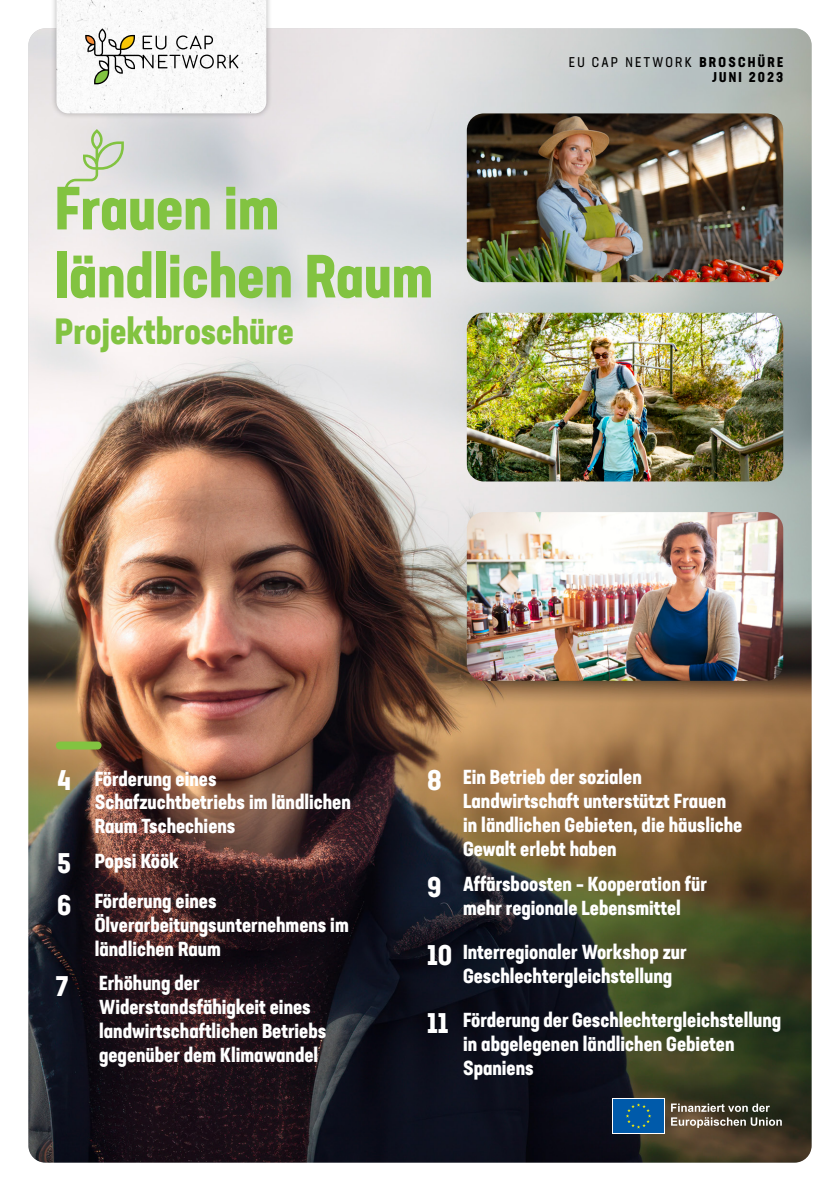
<style>
.page{position:relative;width:840px;height:1191px;background:#fff}
.page>*{position:absolute;margin:0;border:0;box-sizing:border-box;transform-origin:0 0}
.t1{font:700 condensed 60px/68px "Neusa Next Std";color:#82c341}
.t2{font:700 condensed 36px "Neusa Next Std";color:#82c341}
.t3{font:700 condensed 20px/24px "Neusa Next Std";color:#fff}
.t4{font:700 condensed 14px/15px "Neusa Next Std";letter-spacing:.155em;color:#000;text-align:right}
.s1{font-weight:400}
.s2{font-size:28px}
</style>
<div class="page">
<img style="left:28px;top:28px;width:783px;height:1134px">
<div style="left:50px;top:0;width:222px;height:120px;background:#000;opacity:.3"></div>
<svg style="left:56px;top:0;width:210px;height:113px"></svg>
<svg style="left:64px;top:129px;width:60px;height:62px;background:#d7decb"></svg>
<div style="left:60px;top:741px;width:37px;height:8px;background:#82c341"></div>
<img style="left:466px;top:313px;width:316px;height:168px">
<img style="left:466px;top:512px;width:316px;height:169px">
<img style="left:466px;top:113px;width:316px;height:169px">
<svg style="left:612px;top:1098px;width:52px;height:35px"></svg>
<div style="left:613px;top:1099px;width:50px;height:33px;background:#005aaa"></div>
<svg style="left:626px;top:1103px;width:25px;height:25px"></svg>
<svg style="left:670px;top:1103px;width:111px;height:25px;background:#6d6758"></svg>
<h1 class="t1" style="left:55px;top:173px;width:379px">Frauen im ländlichen Raum</h1>
<h2 class="t2" style="left:55px;top:308px;width:240px">Projektbroschüre</h2>
<p class="t4" style="left:568px;top:54px;width:216px"><span class="s1">EU CAP NETWORK</span> BROSCHÜRE<br>JUNI 2023</p>
<p class="t3" style="left:95px;top:766px;width:257px;text-indent:-38px"><span class="s2">4</span> Förderung eines<br>Schafzuchtbetriebs im ländlichen<br>Raum Tschechiens</p>
<p class="t3" style="left:57px;top:848px;width:123px"><span class="s2">5</span> Popsi Köök</p>
<p class="t3" style="left:95px;top:889px;width:255px;text-indent:-38px"><span class="s2">6</span> Förderung eines<br>Ölverarbeitungsunternehmens im ländlichen Raum</p>
<p class="t3" style="left:99px;top:970px;width:228px;text-indent:-43px"><span class="s2">7</span> Erhöhung der<br>Widerstandsfähigkeit eines landwirtschaftlichen Betriebs gegenüber dem Klimawandel</p>
<p class="t3" style="left:463px;top:765px;width:280px;text-indent:-36px"><span class="s2">8</span> Ein Betrieb der sozialen<br>Landwirtschaft unterstützt Frauen in ländlichen Gebieten, die häusliche<br>Gewalt erlebt haben</p>
<p class="t3" style="left:427px;top:871px;width:281px;text-align:center"><span class="s2">9</span> Affärsboosten – Kooperation für mehr regionale Lebensmittel</p>
<p class="t3" style="left:463px;top:939px;width:225px;text-indent:-36px"><span class="s2">10</span> Interregionaler Workshop zur<br>Geschlechtergleichstellung</p>
<p class="t3" style="left:463px;top:1008px;width:319px;text-indent:-36px"><span class="s2">11</span> Förderung der Geschlechtergleichstellung in abgelegenen ländlichen Gebieten<br>Spaniens</p>
</div>
